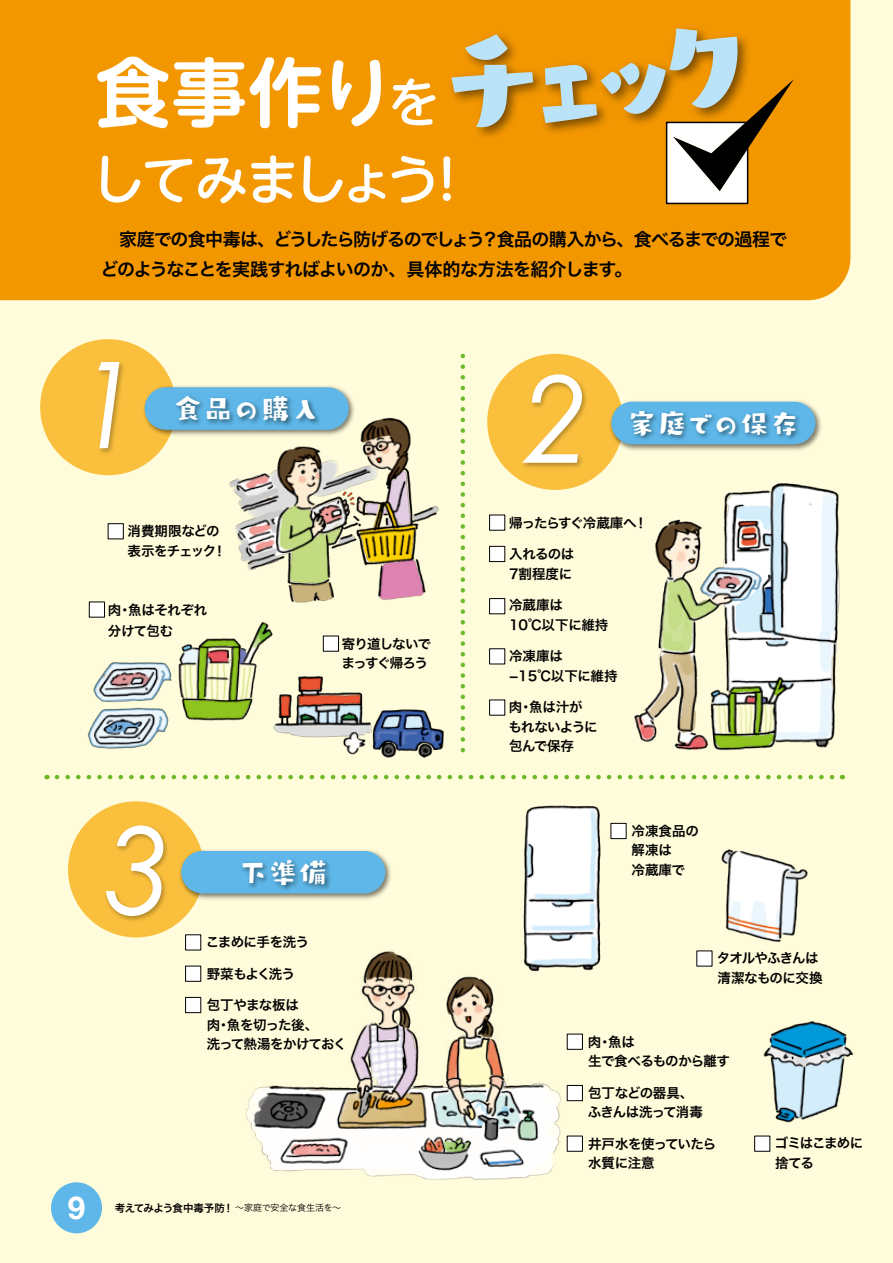
<style>
.page{position:relative;width:893px;height:1263px;background:#fffcdb}
.page>*{position:absolute;margin:0;border:0;box-sizing:border-box;transform-origin:0 0}
.t1{font:127.5px "Baby Pop Std EB";color:#bae3f9}
.t2{font:italic 120px "Century Gothic";color:#fff}
.t3{font:700 75px "UD Shin M Go Pro De";color:#fff}
.t4{font:500 54px "UD Shin M Go Pro";letter-spacing:-.09em;color:#fff}
.t5{font:700 31.5px "Helvetica Neue";color:#fff}
.t6{font:30px "Baby Pop Std EB";color:#fff}
.t7{font:18px/30px "Hira Kaku Pro W6";letter-spacing:-.055em;color:#000}
.t8{font:13.5px/19.5px "Hira Kaku Pro W6";letter-spacing:-.035em;color:#000}
.t9{font:13.5px/19.5px "Hira Kaku Pro W6";color:#000}
.t10{font:13.5px/19.5px "Hira Kaku Pro W6";letter-spacing:-.07em;color:#000}
.t11{font:13.5px/19.5px "Hira Kaku Pro W6";letter-spacing:-.015em;color:#000}
.t12{font:13.5px/19.5px "Hira Kaku Pro W6";letter-spacing:-.075em;color:#000}
.t13{font:13.5px "Hira Kaku Pro W6";letter-spacing:-.085em;color:#000}
.t14{font:10.5px "Hira Kaku Pro W6";letter-spacing:-.045em;color:#000}
.s1{font-family:"UD Shin M Go Pro";font-weight:500;font-size:54px}
.s2{font-family:"Hira Kaku Pro W3";font-size:9px}
</style>
<div class="page">
<div style="left:0;top:0;width:850px;height:300px;background:#f39700"></div>
<div style="left:40px;top:339px;width:136px;height:136px;background:#fac03d;border-radius:50%"></div>
<div style="left:487px;top:354px;width:136px;height:136px;background:#fac03d;border-radius:50%"></div>
<div style="left:68px;top:801px;width:136px;height:136px;background:#fac03d;border-radius:50%"></div>
<img style="left:416px;top:0;width:347px;height:186px">
<img style="left:517px;top:355px;width:83px;height:135px">
<img style="left:101px;top:806px;width:80px;height:132px">
<svg style="left:57px;top:775px;width:786px;height:4px"></svg>
<svg style="left:461px;top:356px;width:4px;height:397px"></svg>
<img style="left:71px;top:341px;width:79px;height:135px">
<img style="left:273px;top:675px;width:171px;height:83px">
<img style="left:229px;top:417px;width:210px;height:186px">
<img style="left:181px;top:622px;width:95px;height:103px">
<img style="left:87px;top:656px;width:94px;height:93px">
<img style="left:634px;top:483px;width:206px;height:268px">
<img style="left:763px;top:1021px;width:90px;height:102px">
<img style="left:721px;top:849px;width:87px;height:93px">
<img style="left:245px;top:951px;width:316px;height:229px">
<img style="left:507px;top:805px;width:106px;height:179px">
<div style="left:323px;top:636px;width:16px;height:15px;background:#fff"></div>
<div style="left:323px;top:635px;width:16px;height:17px;border:1px solid #000"></div>
<div style="left:108px;top:524px;width:15px;height:15px;background:#fff"></div>
<div style="left:108px;top:523px;width:16px;height:16px;border:1px solid #000"></div>
<div style="left:490px;top:515px;width:15px;height:15px;background:#fff"></div>
<div style="left:490px;top:546px;width:15px;height:15px;background:#fff"></div>
<div style="left:489px;top:546px;width:16px;height:16px;border:1px solid #000"></div>
<div style="left:490px;top:599px;width:15px;height:15px;background:#fff"></div>
<div style="left:489px;top:598px;width:16px;height:16px;border:1px solid #000"></div>
<div style="left:490px;top:649px;width:15px;height:15px;background:#fff"></div>
<div style="left:489px;top:648px;width:16px;height:16px;border:1px solid #000"></div>
<div style="left:490px;top:700px;width:15px;height:15px;background:#fff"></div>
<div style="left:89px;top:602px;width:16px;height:15px;background:#fff"></div>
<div style="left:89px;top:601px;width:16px;height:17px;border:1px solid #000"></div>
<div style="left:186px;top:935px;width:15px;height:15px;background:#fff"></div>
<div style="left:185px;top:934px;width:16px;height:16px;border:1px solid #000"></div>
<div style="left:186px;top:966px;width:15px;height:15px;background:#fff"></div>
<div style="left:185px;top:966px;width:16px;height:16px;border:1px solid #000"></div>
<div style="left:186px;top:997px;width:15px;height:16px;background:#fff"></div>
<div style="left:185px;top:997px;width:16px;height:16px;border:1px solid #000"></div>
<div style="left:567px;top:1034px;width:15px;height:15px;background:#fff"></div>
<div style="left:567px;top:1034px;width:16px;height:16px;border:1px solid #000"></div>
<div style="left:567px;top:1085px;width:15px;height:16px;background:#fff"></div>
<div style="left:567px;top:1085px;width:16px;height:16px;border:1px solid #000"></div>
<div style="left:567px;top:1136px;width:15px;height:15px;background:#fff"></div>
<div style="left:567px;top:1135px;width:16px;height:17px;border:1px solid #000"></div>
<div style="left:611px;top:823px;width:15px;height:16px;background:#fff"></div>
<div style="left:610px;top:823px;width:17px;height:16px;border:1px solid #000"></div>
<div style="left:697px;top:951px;width:15px;height:15px;background:#fff"></div>
<div style="left:755px;top:1136px;width:15px;height:15px;background:#fff"></div>
<div style="left:754px;top:1135px;width:16px;height:17px;border:1px solid #000"></div>
<div style="left:667px;top:122px;width:81px;height:81px;background:#fff"></div>
<div style="left:666px;top:122px;width:82px;height:82px;border:2px solid #000"></div>
<svg style="left:673px;top:79px;width:121px;height:112px"></svg>
<img style="left:610px;top:397px;width:211px;height:56px">
<div style="left:611px;top:402px;width:204px;height:42px;background:#5eb7e8;border-radius:21px"></div>
<img style="left:623px;top:404px;width:186px;height:48px">
<img style="left:140px;top:383px;width:218px;height:56px">
<div style="left:145px;top:387px;width:204px;height:43px;background:#5eb7e8;border-radius:21px"></div>
<img style="left:169px;top:396px;width:160px;height:42px">
<img style="left:177px;top:846px;width:214px;height:56px">
<div style="left:181px;top:851px;width:204px;height:42px;background:#5eb7e8;border-radius:21px"></div>
<img style="left:234px;top:860px;width:103px;height:41px">
<div style="left:51px;top:1182px;width:51px;height:51px;background:#5eb7e8;border-radius:50%"></div>
<h1 class="t1" style="left:422px;top:-13px;width:343px;rotate:-5deg">チェック</h1>
<h3 class="t3" style="left:95px;top:32px;width:347px">食事作り<span class="s1">を</span></h3>
<h3 class="t4" style="left:90px;top:136px;width:385px">してみましょう！</h3>
<h3 class="t7" style="left:100px;top:224px;width:688px">　家庭での食中毒は、どうしたら防げるのでしょう？食品の購入から、食べるまでの過程でどのようなことを実践すればよいのか、具体的な方法を紹介します。</h3>
<h2 class="t2" style="left:75px;top:321px;width:68px">1</h2>
<h3 class="t6" style="left:173px;top:386px;width:149px">食品の購入</h3>
<p class="t8" style="left:128px;top:521px;width:100px">消費期限などの表示をチェック！</p>
<p class="t8" style="left:108px;top:599px;width:101px;line-height:21px">肉・魚はそれぞれ分けて包む</p>
<p class="t10" style="left:341px;top:633px;width:91px">寄り道しないでまっすぐ帰ろう</p>
<h2 class="t2" style="left:105px;top:787px;width:68px">3</h2>
<h3 class="t6" style="left:238px;top:849px;width:91px">下準備</h3>
<p class="t8" style="left:206px;top:932px;width:104px">こまめに手を洗う</p>
<p class="t13" style="left:207px;top:961px;width:90px">野菜もよく洗う</p>
<p class="t8" style="left:207px;top:995px;width:141px">包丁やまな板は<br>肉・魚を切った後、<br>洗って熱湯をかけておく</p>
<h3 class="t5" style="left:68px;top:1183px;width:19px">9</h3>
<p class="t14" style="left:115px;top:1198px;width:228px">考えてみよう食中毒予防！<span class="s2">～家庭で安全な食生活を～</span></p>
<h2 class="t2" style="left:524px;top:336px;width:68px">2</h2>
<h3 class="t6" style="left:627px;top:400px;width:175px">家庭での保存</h3>
<p class="t10" style="left:509px;top:512px;width:140px">帰ったらすぐ冷蔵庫へ！</p>
<p class="t11" style="left:509px;top:544px;width:67px">入れるのは<br>7割程度に</p>
<p class="t9" style="left:509px;top:595px;width:101px">冷蔵庫は<br>10℃以下に維持</p>
<p class="t9" style="left:509px;top:646px;width:110px">冷凍庫は<br>-15℃以下に維持</p>
<p class="t8" style="left:509px;top:697px;width:91px">肉・魚は汁がもれないように包んで保存</p>
<p class="t9" style="left:632px;top:820px;width:69px">冷凍食品の解凍は<br>冷蔵庫で</p>
<p class="t8" style="left:717px;top:948px;width:107px">タオルやふきんは清潔なものに交換</p>
<p class="t8" style="left:588px;top:1031px;width:144px">肉・魚は<br>生で食べるものから離す</p>
<p class="t8" style="left:588px;top:1082px;width:117px">包丁などの器具、ふきんは洗って消毒</p>
<p class="t8" style="left:588px;top:1133px;width:130px">井戸水を使っていたら水質に注意</p>
<p class="t12" style="left:775px;top:1133px;width:90px">ゴミはこまめに捨てる</p>
</div>
